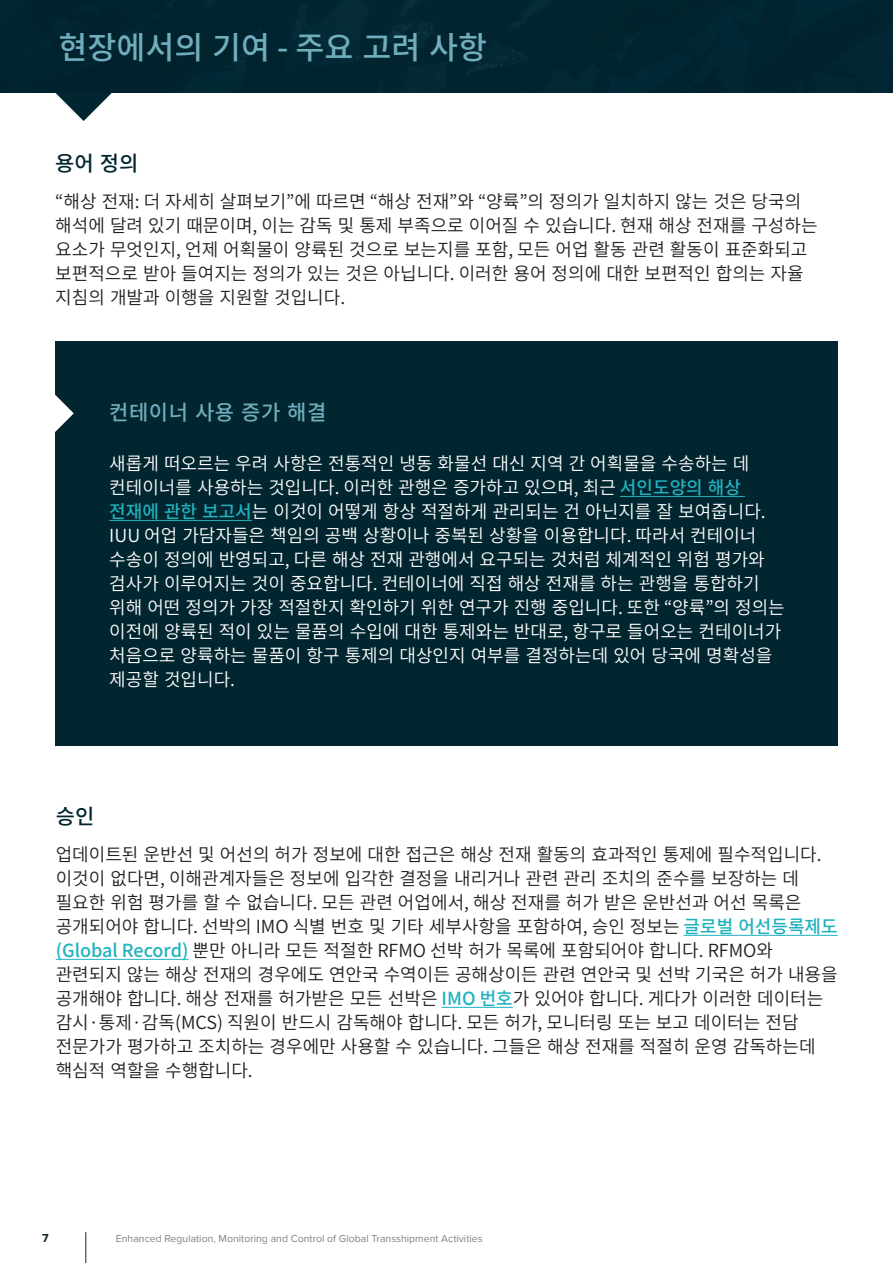
<style>
.page{position:relative;width:893px;height:1263px;background:#fff}
.page>*{position:absolute;margin:0;border:0;box-sizing:border-box;transform-origin:0 0}
.Paragraph_Style_Body{font:500 31.5px "Source Han Sans K";color:#70adbd}
.t1{font:500 21px "Source Han Sans K";letter-spacing:.025em;color:#70adbd}
.Paragraph_Style_Body-2{font:500 21px "Source Han Sans K";color:#02262f}
.Paragraph_Style_Body-3{font:18px/24px "Source Han Sans K";color:#231f20}
.Paragraph_Style_Body-4{font:18px/24px "Source Han Sans K";color:#fff}
.t2{font:700 12px "Proxima Nova";color:#142428}
.t3{font:10.5px "Proxima Nova";color:#808285}
.s1{font-weight:500;color:#20b1bf}
</style>
<div class="page">
<hr style="left:85px;top:1232px;width:1px;height:31px;background:#142428">
<div style="left:55px;top:341px;width:783px;height:405px;background:#02262f"></div>
<svg style="left:55px;top:93px;width:57px;height:28px"></svg>
<div style="left:0;top:0;width:893px;height:93px;background:#02262f"></div>
<hr style="left:620px;top:496px;width:125px;height:1px;background:#20b1bf">
<hr style="left:109px;top:520px;width:143px;height:1px;background:#20b1bf">
<hr style="left:684px;top:935px;width:154px;height:1px;background:#20b1bf">
<hr style="left:56px;top:959px;width:133px;height:1px;background:#20b1bf">
<hr style="left:442px;top:1007px;width:71px;height:1px;background:#20b1bf">
<svg style="left:55px;top:394px;width:19px;height:38px"></svg>
<p class="Paragraph_Style_Body" style="left:59px;top:30px;width:430px">현장에서의 기여 - 주요 고려 사항</p>
<p class="Paragraph_Style_Body-2" style="left:55px;top:151px;width:85px">용어 정의</p>
<p class="Paragraph_Style_Body-3" style="left:55px;top:189px;width:764px">“해상 전재: 더 자세히 살펴보기”에 따르면 “해상 전재”와 “양륙”의 정의가 일치하지 않는 것은 당국의 해석에 달려 있기 때문이며, 이는 감독 및 통제 부족으로 이어질 수 있습니다. 현재 해상 전재를 구성하는 요소가 무엇인지, 언제 어획물이 양륙된 것으로 보는지를 포함, 모든 어업 활동 관련 활동이 표준화되고 보편적으로 받아 들여지는 정의가 있는 것은 아닙니다. 이러한 용어 정의에 대한 보편적인 합의는 자율 지침의 개발과 이행을 지원할 것입니다.</p>
<p class="t1" style="left:109px;top:401px;width:219px">컨테이너 사용 증가 해결</p>
<p class="Paragraph_Style_Body-4" style="left:109px;top:451px;width:677px">새롭게 떠오르는 우려 사항은 전통적인 냉동 화물선 대신 지역 간 어획물을 수송하는 데 컨테이너를 사용하는 것입니다. 이러한 관행은 증가하고 있으며, 최근 <span class="s1">서인도양의 해상 전재에 관한 보고서</span>는 이것이 어떻게 항상 적절하게 관리되는 건 아닌지를 잘 보여줍니다.<br>IUU 어업 가담자들은 책임의 공백 상황이나 중복된 상황을 이용합니다. 따라서 컨테이너 수송이 정의에 반영되고, 다른 해상 전재 관행에서 요구되는 것처럼 체계적인 위험 평가와 검사가 이루어지는 것이 중요합니다. 컨테이너에 직접 해상 전재를 하는 관행을 통합하기 위해 어떤 정의가 가장 적절한지 확인하기 위한 연구가 진행 중입니다. 또한 “양륙”의 정의는 이전에 양륙된 적이 있는 물품의 수입에 대한 통제와는 반대로, 항구로 들어오는 컨테이너가 처음으로 양륙하는 물품이 항구 통제의 대상인지 여부를 결정하는데 있어 당국에 명확성을 제공할 것입니다.</p>
<p class="Paragraph_Style_Body-2" style="left:56px;top:804px;width:40px">승인</p>
<p class="Paragraph_Style_Body-3" style="left:56px;top:842px;width:783px">업데이트된 운반선 및 어선의 허가 정보에 대한 접근은 해상 전재 활동의 효과적인 통제에 필수적입니다. 이것이 없다면, 이해관계자들은 정보에 입각한 결정을 내리거나 관련 관리 조치의 준수를 보장하는 데 필요한 위험 평가를 할 수 없습니다. 모든 관련 어업에서, 해상 전재를 허가 받은 운반선과 어선 목록은 공개되어야 합니다. 선박의 IMO 식별 번호 및 기타 세부사항을 포함하여, 승인 정보는 <span class="s1">글로벌 어선등록제도 (Global Record)</span> 뿐만 아니라 모든 적절한 RFMO 선박 허가 목록에 포함되어야 합니다. RFMO와 관련되지 않는 해상 전재의 경우에도 연안국 수역이든 공해상이든 관련 연안국 및 선박 기국은 허가 내용을 공개해야 합니다. 해상 전재를 허가받은 모든 선박은 <span class="s1">IMO 번호</span>가 있어야 합니다. 게다가 이러한 데이터는 감시·통제·감독(MCS) 직원이 반드시 감독해야 합니다. 모든 허가, 모니터링 또는 보고 데이터는 전담 전문가가 평가하고 조치하는 경우에만 사용할 수 있습니다. 그들은 해상 전재를 적절히 운영 감독하는데 핵심적 역할을 수행합니다.</p>
<p class="t2" style="left:42px;top:1229px;width:8px">7</p>
<p class="t3" style="left:116px;top:1230px;width:368px">Enhanced Regulation, Monitoring and Control of Global Transshipment Activities</p>
</div>
